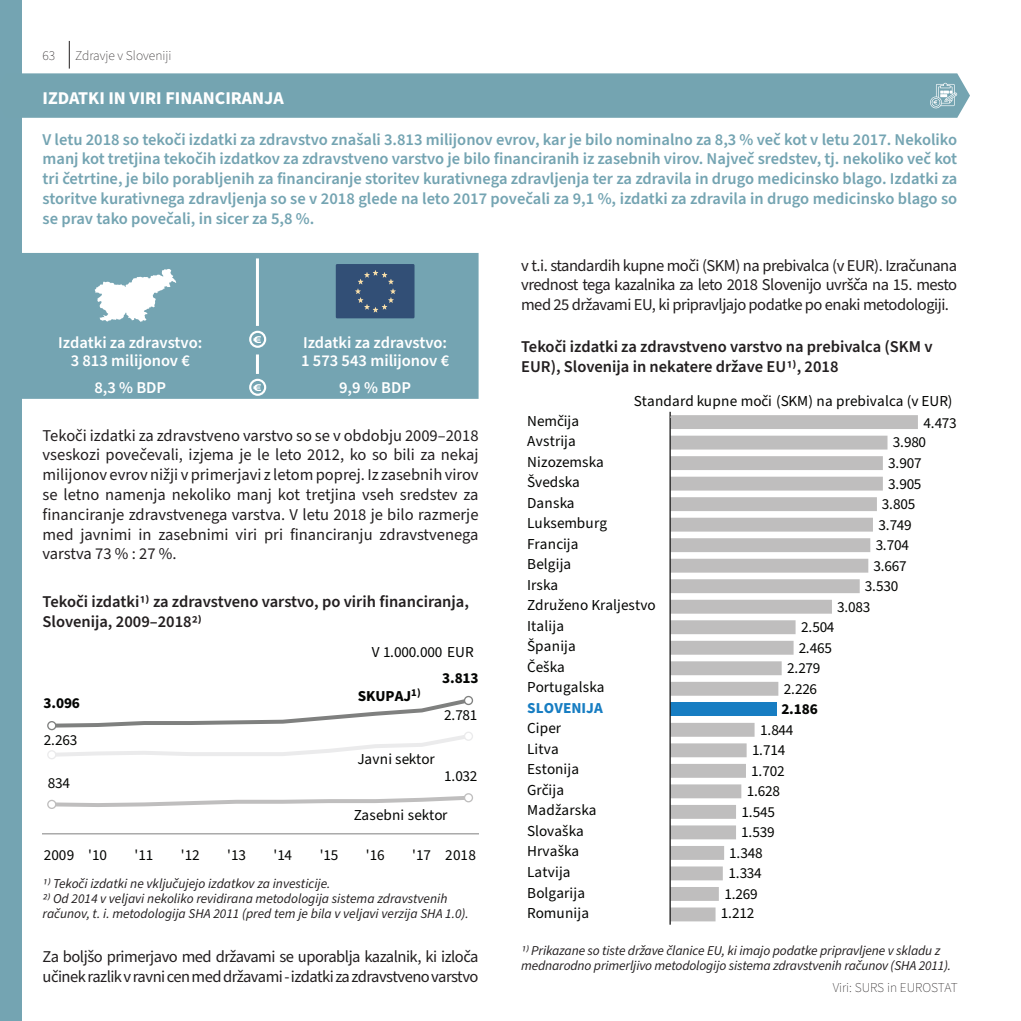
<style>
.page{position:relative;width:1021px;height:1021px;background:#fff}
.page>*{position:absolute;margin:0;border:0;box-sizing:border-box;transform-origin:0 0}
.Naslov_2{font:700 18px "Source Sans Pro";color:#fff}
.besedilo{font:16.5px/19.8px "Source Sans Pro";letter-spacing:-.03em;color:#231f20;text-align:justify}
.uvod_v_poglavje{font:600 16.5px/19.8px "Source Sans Pro";color:#74a4b2;text-align:justify}
.slika{font:600 16.5px/19.8px "Source Sans Pro";color:#231f20}
.poudarek{font:600 16.5px/18px "Source Sans Pro";color:#fff}
.t1{font:15.15px/20.5px "Source Sans Pro";letter-spacing:.01em;color:#040503}
.t2{font:700 15.15px "Source Sans Pro";letter-spacing:-.01em;color:#040503}
.t3{font:15.15px "Source Sans Pro";letter-spacing:-.02em;color:#040503}
.vir{font:italic 13.5px/15px "Source Sans Pro";letter-spacing:-.01em;color:#231f20}
.t4{font:200 13.5px "Source Sans Pro";color:#231f20}
.s1{font-weight:700;color:#177dc2}
</style>
<div class="page">
<svg style="left:69px;top:41px;width:1px;height:28px"></svg>
<div style="left:0;top:0;width:21px;height:1020px;background:#74a4b2"></div>
<div style="left:21px;top:73px;width:949px;height:45px;background:#74a4b1"></div>
<hr style="left:43px;top:833px;width:435px;height:1px;background:#7f807f">
<div style="left:47px;top:750px;width:9px;height:9px;border:1px solid #ebebec;border-radius:50%"></div>
<svg style="left:47px;top:796px;width:425px;height:12px"></svg>
<svg style="left:48px;top:800px;width:8px;height:8px"></svg>
<div style="left:47px;top:799px;width:9px;height:10px;border:1px solid #bfbebe;border-radius:50%"></div>
<div style="left:464px;top:793px;width:8px;height:8px;background:#fff;border-radius:50%"></div>
<div style="left:464px;top:793px;width:9px;height:9px;border:1px solid #bfbebe;border-radius:50%"></div>
<svg style="left:47px;top:695px;width:426px;height:63px"></svg>
<div style="left:48px;top:721px;width:8px;height:8px;background:#fff;border-radius:50%"></div>
<div style="left:47px;top:721px;width:9px;height:9px;border:1px solid #7f807f;border-radius:50%"></div>
<div style="left:464px;top:696px;width:8px;height:8px;background:#fff;border-radius:50%"></div>
<div style="left:464px;top:696px;width:9px;height:9px;border:1px solid #7f807f;border-radius:50%"></div>
<svg style="left:670px;top:415px;width:247px;height:506px"></svg>
<hr style="left:669px;top:412px;width:1px;height:512px;background:#1c1c1c">
<div style="left:21px;top:253px;width:457px;height:146px;background:#74a4b2"></div>
<svg style="left:95px;top:269px;width:81px;height:53px"></svg>
<svg style="left:249px;top:379px;width:17px;height:17px"></svg>
<div style="left:336px;top:264px;width:78px;height:54px;background:#324f76"></div>
<svg style="left:355px;top:270px;width:41px;height:42px"></svg>
<hr style="left:256px;top:258px;width:3px;height:68px;background:#fff">
<hr style="left:256px;top:354px;width:3px;height:20px;background:#fff">
<svg style="left:930px;top:83px;width:27px;height:26px"></svg>
<svg style="left:249px;top:331px;width:17px;height:17px"></svg>
<p class="t4" style="left:43px;top:46px;width:14px">63</p>
<p class="t4" style="left:75px;top:46px;width:98px">Zdravje v Sloveniji</p>
<p class="Naslov_2" style="left:43px;top:85px;width:243px">IZDATKI IN VIRI FINANCIRANJA</p>
<p class="uvod_v_poglavje" style="left:43px;top:130px;width:916px">V letu 2018 so tekoči izdatki za zdravstvo znašali 3.813 milijonov evrov, kar je bilo nominalno za 8,3 % več kot v letu 2017. Nekoliko manj kot tretjina tekočih izdatkov za zdravstveno varstvo je bilo financiranih iz zasebnih virov. Največ sredstev, tj. nekoliko več kot tri četrtine, je bilo porabljenih za financiranje storitev kurativnega zdravljenja ter za zdravila in drugo medicinsko blago. Izdatki za storitve kurativnega zdravljenja so se v 2018 glede na leto 2017 povečali za 9,1 %, izdatki za zdravila in drugo medicinsko blago so se prav tako povečali, in sicer za 5,8 %.</p>
<p class="poudarek" style="left:58px;top:334px;width:146px;text-align:center">Izdatki za zdravstvo:<br>3 813 milijonov €</p>
<p class="poudarek" style="left:94px;top:379px;width:73px">8,3 % BDP</p>
<p class="poudarek" style="left:301px;top:334px;width:149px">Izdatki za zdravstvo:<br>1 573 543 milijonov €</p>
<p class="poudarek" style="left:339px;top:379px;width:73px">9,9 % BDP</p>
<p class="besedilo" style="left:43px;top:425px;width:437px">Tekoči izdatki za zdravstveno varstvo so se v obdobju 2009–2018 vseskozi povečevali, izjema je le leto 2012, ko so bili za nekaj milijonov evrov nižji v primerjavi z letom poprej. Iz zasebnih virov se letno namenja nekoliko manj kot tretjina vseh sredstev za financiranje zdravstvenega varstva. V letu 2018 je bilo razmerje med javnimi in zasebnimi viri pri financiranju zdravstvenega varstva 73 % : 27 %.</p>
<p class="slika" style="left:43px;top:592px;width:428px">Tekoči izdatki1) za zdravstveno varstvo, po virih financiranja,<br>Slovenija, 2009–20182)</p>
<p class="t3" style="left:372px;top:642px;width:103px">V 1.000.000 EUR</p>
<p class="t2" style="left:43px;top:693px;width:38px">3.096</p>
<p class="t1" style="left:44px;top:730px;width:35px">2.263</p>
<p class="t1" style="left:48px;top:773px;width:24px">834</p>
<p class="t2" style="left:358px;top:685px;width:65px">SKUPAJ<sup>1)</sup></p>
<p class="t2" style="left:442px;top:668px;width:38px">3.813</p>
<p class="t1" style="left:444px;top:704px;width:35px">2.781</p>
<p class="t1" style="left:357px;top:749px;width:79px">Javni sektor</p>
<p class="t1" style="left:444px;top:766px;width:35px">1.032</p>
<p class="t1" style="left:354px;top:805px;width:95px">Zasebni sektor</p>
<p class="t1" style="left:44px;top:845px;width:65px">2009 '10</p>
<p class="t1" style="left:134px;top:845px;width:20px">'11</p>
<p class="t1" style="left:181px;top:845px;width:20px">'12</p>
<p class="t1" style="left:227px;top:845px;width:20px">'13</p>
<p class="t1" style="left:273px;top:845px;width:20px">'14</p>
<p class="t1" style="left:320px;top:845px;width:20px">'15</p>
<p class="t1" style="left:366px;top:845px;width:20px">'16</p>
<p class="t1" style="left:412px;top:845px;width:65px">'17 2018</p>
<p class="vir" style="left:43px;top:876px;width:289px">1) Tekoči izdatki ne vključujejo izdatkov za investicije.</p>
<p class="vir" style="left:43px;top:891px;width:428px">2) Od 2014 v veljavi nekoliko revidirana metodologija sistema zdravstvenih računov, t. i. metodologija SHA 2011 (pred tem je bila v veljavi verzija SHA 1.0).</p>
<p class="besedilo" style="left:43px;top:947px;width:437px">Za boljšo primerjavo med državami se uporablja kazalnik, ki izloča učinek razlik v ravni cen med državami - izdatki za zdravstveno varstvo</p>
<p class="besedilo" style="left:521px;top:256px;width:437px">v t.i. standardih kupne moči (SKM) na prebivalca (v EUR). Izračunana vrednost tega kazalnika za leto 2018 Slovenijo uvršča na 15. mesto med 25 državami EU, ki pripravljajo podatke po enaki metodologiji.</p>
<p class="slika" style="left:521px;top:337px;width:413px">Tekoči izdatki za zdravstveno varstvo na prebivalca (SKM v<br>EUR), Slovenija in nekatere države EU1), 2018</p>
<p class="t1" style="left:527px;top:411px;width:130px">Nemčija<br>Avstrija<br>Nizozemska<br>Švedska<br>Danska<br>Luksemburg<br>Francija<br>Belgija<br>Irska<br>Združeno Kraljestvo<br>Italija<br>Španija<br>Češka<br>Portugalska<br><span class="s1">SLOVENIJA<br></span>Ciper<br>Litva<br>Estonija<br>Grčija<br>Madžarska<br>Slovaška<br>Hrvaška<br>Latvija<br>Bolgarija<br>Romunija</p>
<p class="t1" style="left:923px;top:413px;width:35px">4.473</p>
<p class="t1" style="left:634px;top:391px;width:320px">Standard kupne moči (SKM) na prebivalca (v EUR)</p>
<p class="t1" style="left:892px;top:432px;width:35px">3.980</p>
<p class="t1" style="left:888px;top:453px;width:35px">3.907</p>
<p class="t1" style="left:888px;top:473px;width:35px">3.905</p>
<p class="t1" style="left:881px;top:494px;width:35px">3.805</p>
<p class="t1" style="left:878px;top:514px;width:35px">3.749</p>
<p class="t1" style="left:875px;top:535px;width:35px">3.704</p>
<p class="t1" style="left:873px;top:555px;width:35px">3.667</p>
<p class="t1" style="left:864px;top:576px;width:35px">3.530</p>
<p class="t1" style="left:837px;top:596px;width:35px">3.083</p>
<p class="t1" style="left:801px;top:617px;width:35px">2.504</p>
<p class="t1" style="left:798px;top:637px;width:35px">2.465</p>
<p class="t1" style="left:787px;top:658px;width:35px">2.279</p>
<p class="t1" style="left:783px;top:678px;width:35px">2.226</p>
<p class="t2" style="left:781px;top:698px;width:38px">2.186</p>
<p class="t1" style="left:760px;top:719px;width:35px">1.844</p>
<p class="t1" style="left:752px;top:740px;width:35px">1.714</p>
<p class="t1" style="left:751px;top:760px;width:35px">1.702</p>
<p class="t1" style="left:746px;top:781px;width:35px">1.628</p>
<p class="t1" style="left:741px;top:801px;width:35px">1.545</p>
<p class="t1" style="left:741px;top:822px;width:35px">1.539</p>
<p class="t1" style="left:729px;top:842px;width:35px">1.348</p>
<p class="t1" style="left:728px;top:863px;width:35px">1.334</p>
<p class="t1" style="left:724px;top:883px;width:35px">1.269</p>
<p class="t1" style="left:720px;top:903px;width:35px">1.212</p>
<p class="vir" style="left:521px;top:943px;width:431px">1) Prikazane so tiste države članice EU, ki imajo podatke pripravljene v skladu z mednarodno primerljivo metodologijo sistema zdravstvenih računov (SHA 2011).</p>
<p class="t4" style="left:832px;top:978px;width:127px">Viri: SURS in EUROSTAT</p>
</div>
